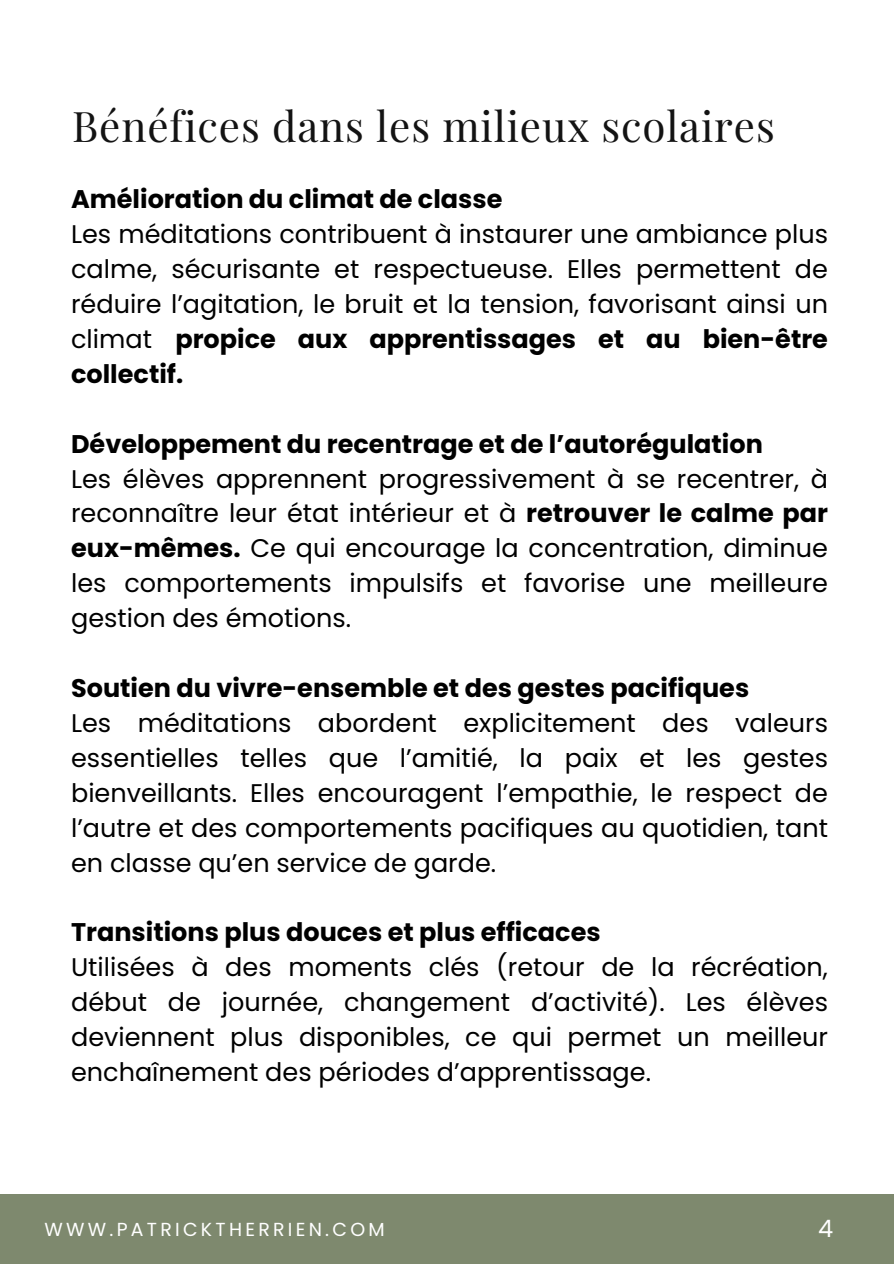
<style>
.page{position:relative;width:894px;height:1264px;background:#fff}
.page>*{position:absolute;margin:0;border:0;box-sizing:border-box;transform-origin:0 0}
.t1{font:42px "Playfair Display";letter-spacing:.02em;color:#131313}
.t2{font:25.5px/35px "Poppins";color:#000;text-align:justify}
.t3{font:700 25.5px "Poppins";color:#000}
.t4{font:24px "Poppins";color:#fff}
.t5{font:18.9px "Poppins";letter-spacing:.175em;color:#fff}
.s1{font-weight:700}
</style>
<div class="page">
<div style="left:0;top:1194px;width:893px;height:69px;background:#7e896e"></div>
<h1 class="t1" style="left:72px;top:96px;width:704px">Bénéfices dans les milieux scolaires</h1>
<p class="t3" style="left:71px;top:181px;width:433px">Amélioration du climat de classe</p>
<p class="t2" style="left:71px;top:217px;width:758px">Les méditations contribuent à instaurer une ambiance plus calme, sécurisante et respectueuse. Elles permettent de réduire l’agitation, le bruit et la tension, favorisant ainsi un climat <span class="s1">propice aux apprentissages et au bien-être collectif.</span></p>
<p class="t3" style="left:71px;top:426px;width:693px">Développement du recentrage et de l’autorégulation</p>
<p class="t2" style="left:71px;top:461px;width:758px">Les élèves apprennent progressivement à se recentrer, à reconnaître leur état intérieur et à <span class="s1">retrouver le calme par eux-mêmes.</span> Ce qui encourage la concentration, diminue les comportements impulsifs et favorise une meilleure gestion des émotions.</p>
<p class="t3" style="left:71px;top:670px;width:679px">Soutien du vivre-ensemble et des gestes pacifiques</p>
<p class="t2" style="left:71px;top:705px;width:758px">Les méditations abordent explicitement des valeurs essentielles telles que l’amitié, la paix et les gestes bienveillants. Elles encouragent l’empathie, le respect de l’autre et des comportements pacifiques au quotidien, tant en classe qu’en service de garde.</p>
<p class="t3" style="left:71px;top:914px;width:531px">Transitions plus douces et plus efficaces</p>
<p class="t2" style="left:71px;top:949px;width:758px">Utilisées à des moments clés (retour de la récréation, début de journée, changement d’activité). Les élèves deviennent plus disponibles, ce qui permet un meilleur enchaînement des périodes d’apprentissage.</p>
<p class="t5" style="left:44px;top:1216px;width:342px">WWW.PATRICKTHERRIEN.COM</p>
<p class="t4" style="left:817px;top:1211px;width:17px">4</p>
</div>
